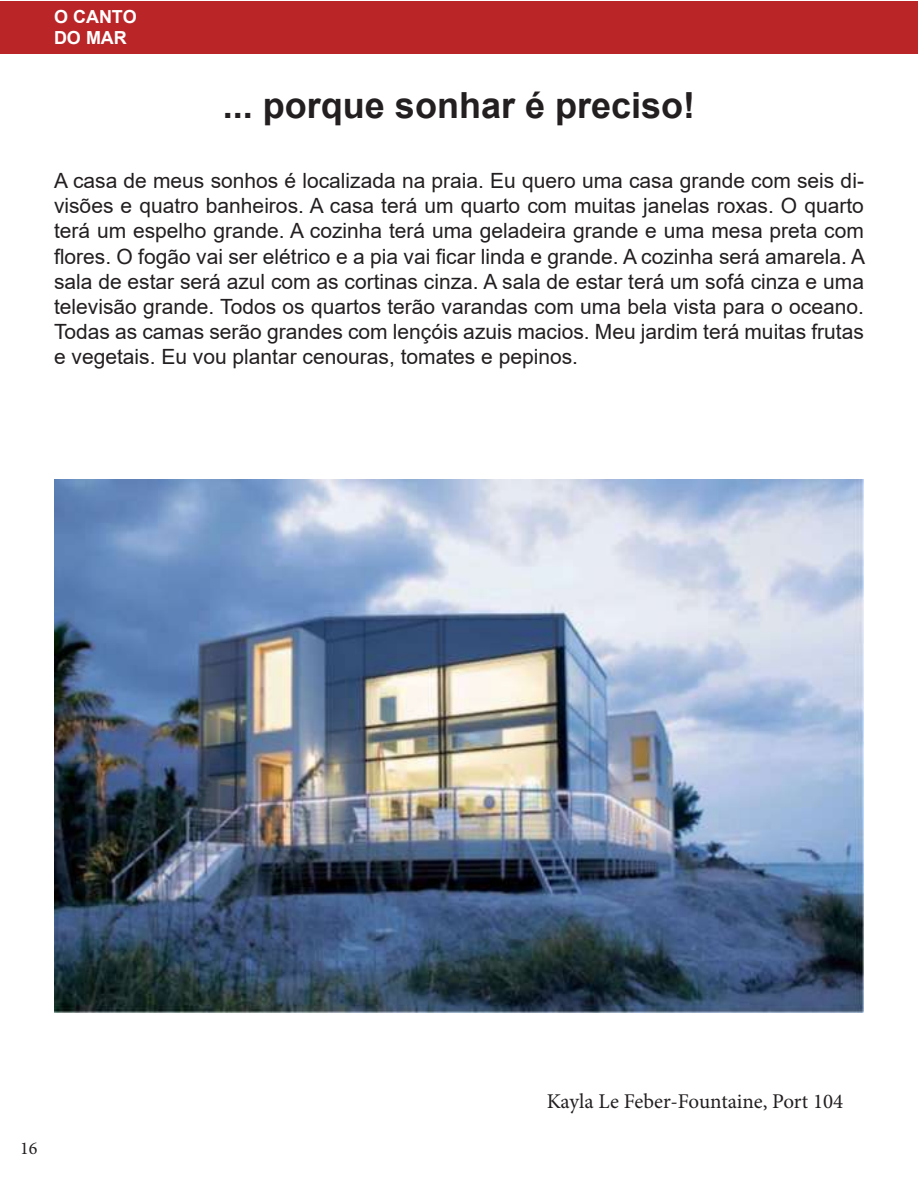
<style>
.page{position:relative;width:918px;height:1188px;background:#fff}
.page>*{position:absolute;margin:0;border:0;box-sizing:border-box;transform-origin:0 0}
.t1{font:700 36px "Arial";color:#231f20}
.t2{font:21px/25.2px "Arial";color:#231f20;text-align:justify}
.t3{font:21px "Minion Pro";color:#231f20}
.t4{font:700 18px/21px "Arial";color:#fff}
.t5{font:18px "Minion Pro";color:#231f20}
</style>
<div class="page">
<div style="left:1px;top:1px;width:917px;height:52px;background:#ba2528"></div>
<img style="left:54px;top:479px;width:810px;height:534px">
<p class="t4" style="left:54px;top:6px;width:84px">O CANTO<br>DO MAR</p>
<h1 class="t1" style="left:223px;top:80px;width:474px">... porque sonhar é preciso!</h1>
<p class="t2" style="left:54px;top:168px;width:813px">A casa de meus sonhos é localizada na praia. Eu quero uma casa grande com seis di&shy;visões e quatro banheiros. A casa terá um quarto com muitas janelas roxas. O quarto terá um espelho grande. A cozinha terá uma geladeira grande e uma mesa preta com flores. O fogão vai ser elétrico e a pia vai ficar linda e grande. A cozinha será amarela. A sala de estar será azul com as cortinas cinza. A sala de estar terá um sofá cinza e uma televisão grande. Todos os quartos terão varandas com uma bela vista para o oceano.<br>Todas as camas serão grandes com lençóis azuis macios. Meu jardim terá muitas frutas e vegetais. Eu vou plantar cenouras, tomates e pepinos.</p>
<p class="t5" style="left:20px;top:1136px;width:19px">16</p>
<p class="t3" style="left:547px;top:1087px;width:298px">Kayla Le Feber-Fountaine, Port 104</p>
</div>
